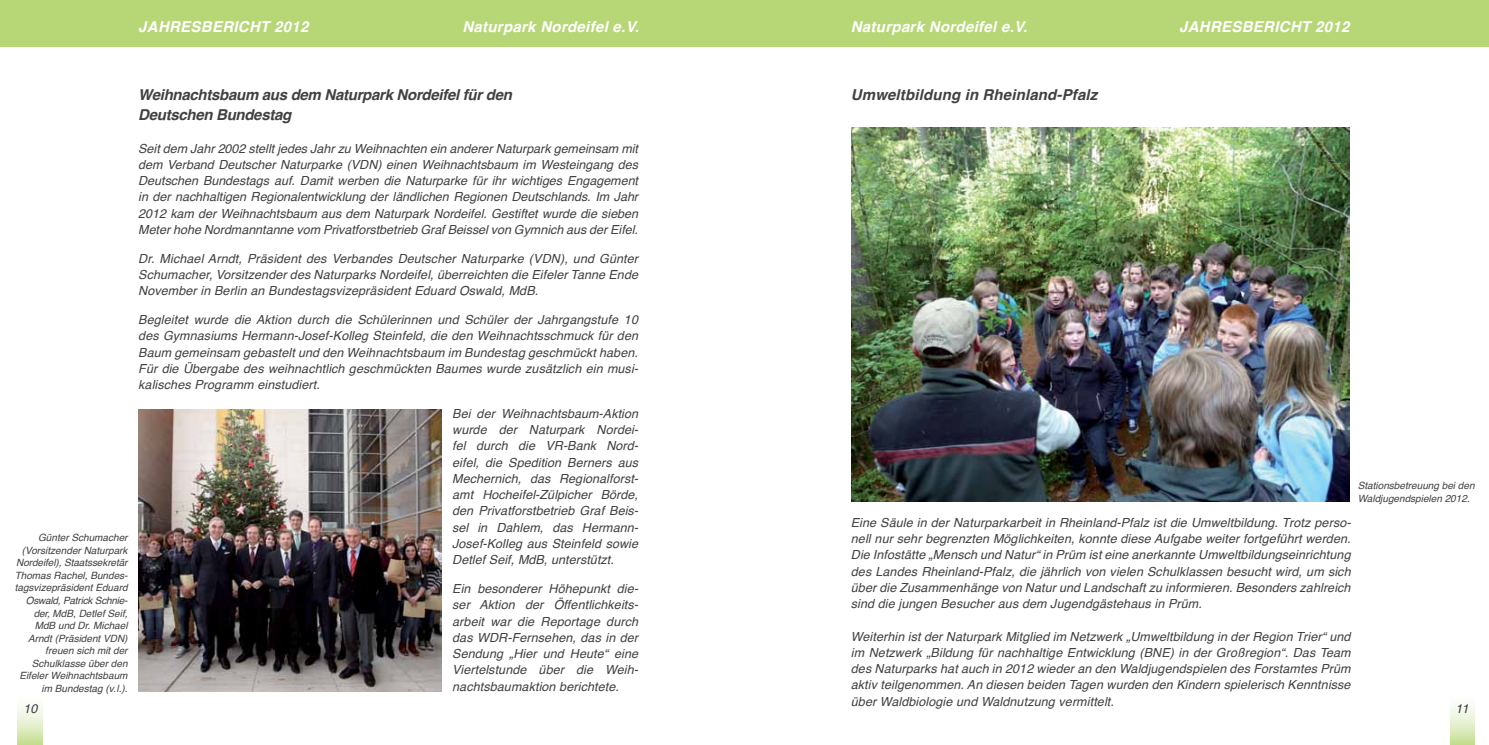
<style>
.page{position:relative;width:1489px;height:745px;background:#fff}
.page>*{position:absolute;margin:0;border:0;box-sizing:border-box;transform-origin:0 0}
.t1{font:italic 700 15px "Helvetica";letter-spacing:.02em;color:#fff}
.t2{font:italic 700 15px/20px "Helvetica";letter-spacing:-.02em;color:#414042}
.t3{font:italic 700 15px "Helvetica";letter-spacing:.01em;color:#414042}
.t4{font:italic 12.5px/16.2px "Helvetica";letter-spacing:.01em;color:#414042;text-align:justify}
.t5{font:italic 10px/12.5px "Helvetica";color:#414042}
</style>
<div class="page">
<div style="left:18px;top:691px;width:25px;height:53px;background:linear-gradient(to bottom,#fff,#cce2a0)"></div>
<div style="left:0;top:0;width:744px;height:46px;background:#b7d776"></div>
<div style="left:744px;top:0;width:744px;height:46px;background:#b7d776"></div>
<svg style="left:1450px;top:705px;width:24px;height:39px"></svg>
<img style="left:851px;top:128px;width:498px;height:373px">
<img style="left:138px;top:409px;width:303px;height:282px">
<p class="t1" style="left:138px;top:14px;width:172px">JAHRESBERICHT 2012</p>
<p class="t1" style="left:462px;top:14px;width:178px">Naturpark Nordeifel e.V.</p>
<p class="t1" style="left:850px;top:14px;width:178px">Naturpark Nordeifel e.V.</p>
<p class="t1" style="left:1179px;top:14px;width:172px">JAHRESBERICHT 2012</p>
<p class="t3" style="left:850px;top:82px;width:248px">Umweltbildung in Rheinland-Pfalz</p>
<p class="t2" style="left:138px;top:85px;width:375px">Weihnachtsbaum aus dem Naturpark Nordeifel für den<br>Deutschen Bundestag</p>
<p class="t4" style="left:138px;top:140px;width:501px">Seit dem Jahr 2002 stellt jedes Jahr zu Weihnachten ein anderer Naturpark gemeinsam mit dem Verband Deutscher Naturparke (VDN) einen Weihnachtsbaum im Westeingang des Deutschen Bundestags auf. Damit werben die Naturparke für ihr wichtiges Engagement in der nachhaltigen Regionalentwicklung der ländlichen Regionen Deutschlands. Im Jahr 2012 kam der Weihnachtsbaum aus dem Naturpark Nordeifel. Gestiftet wurde die sieben Meter hohe Nordmanntanne vom Privatforstbetrieb Graf Beissel von Gymnich aus der Eifel.</p>
<p class="t4" style="left:138px;top:250px;width:501px">Dr. Michael Arndt, Präsident des Verbandes Deutscher Naturparke (VDN), und Günter Schumacher, Vorsitzender des Naturparks Nordeifel, überreichten die Eifeler Tanne Ende November in Berlin an Bundestagsvizepräsident Eduard Oswald, MdB.</p>
<p class="t4" style="left:138px;top:311px;width:501px">Begleitet wurde die Aktion durch die Schülerinnen und Schüler der Jahrgangstufe 10 des Gymnasiums Hermann-Josef-Kolleg Steinfeld, die den Weihnachtsschmuck für den Baum gemeinsam gebastelt und den Weihnachtsbaum im Bundestag geschmückt haben.<br>Für die Übergabe des weihnachtlich geschmückten Baumes wurde zusätzlich ein musi&shy;kalisches Programm einstudiert.</p>
<p class="t4" style="left:452px;top:405px;width:188px">Bei der Weihnachtsbaum-Aktion wurde der Naturpark Nordei&shy;fel durch die VR-Bank Nord&shy;eifel, die Spedition Berners aus Mechernich, das Regionalforst&shy;amt Hocheifel-Zülpicher Börde, den Privatforstbetrieb Graf Beis&shy;sel in Dahlem, das Hermann-Josef-Kolleg aus Steinfeld sowie Detlef Seif, MdB, unterstützt.</p>
<p class="t4" style="left:452px;top:580px;width:188px">Ein besonderer Höhepunkt die&shy;ser Aktion der Öffentlichkeits&shy;arbeit war die Reportage durch das WDR-Fernsehen, das in der Sendung „Hier und Heute“ eine Viertelstunde über die Weih&shy;nachtsbaumaktion berichtete.</p>
<p class="t5" style="left:1357px;top:479px;width:118px">Stationsbetreuung bei den<br>Waldjugendspielen 2012.</p>
<p class="t4" style="left:850px;top:514px;width:501px">Eine Säule in der Naturparkarbeit in Rheinland-Pfalz ist die Umweltbildung. Trotz perso&shy;nell nur sehr begrenzten Möglichkeiten, konnte diese Aufgabe weiter fortgeführt werden.<br>Die Infostätte „Mensch und Natur“ in Prüm ist eine anerkannte Umweltbildungseinrichtung des Landes Rheinland-Pfalz, die jährlich von vielen Schulklassen besucht wird, um sich über die Zusammenhänge von Natur und Landschaft zu informieren. Besonders zahlreich sind die jungen Besucher aus dem Jugendgästehaus in Prüm.</p>
<p class="t4" style="left:850px;top:628px;width:501px">Weiterhin ist der Naturpark Mitglied im Netzwerk „Umweltbildung in der Region Trier“ und im Netzwerk „Bildung für nachhaltige Entwicklung (BNE) in der Großregion“. Das Team des Naturparks hat auch in 2012 wieder an den Waldjugendspielen des Forstamtes Prüm aktiv teilgenommen. An diesen beiden Tagen wurden den Kindern spielerisch Kenntnisse über Waldbiologie und Waldnutzung vermittelt.</p>
<p class="t5" style="left:15px;top:531px;width:115px;text-align:right">Günter Schumacher (Vorsitzender Naturpark<br>Nordeifel), Staatssekretär<br>Thomas Rachel, Bundes&shy;tagsvizepräsident Eduard<br>Oswald, Patrick Schnie&shy;der, MdB, Detlef Seif,<br>MdB und Dr. Michael<br>Arndt (Präsident VDN) freuen sich mit der<br>Schulklasse über den<br>Eifeler Weihnachtsbaum im Bundestag (v.l.).</p>
<p class="t4" style="left:24px;top:700px;width:16px">10</p>
<p class="t4" style="left:1455px;top:700px;width:15px">11</p>
</div>
